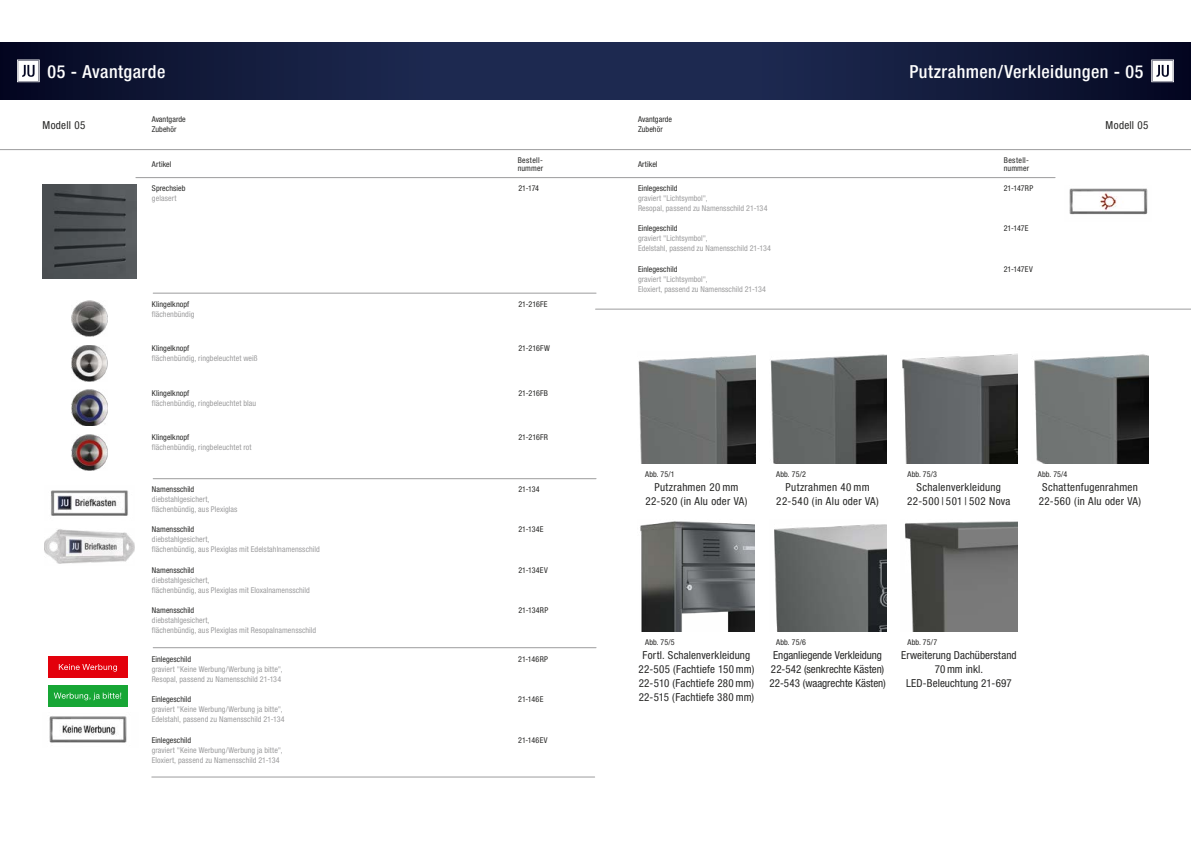
<style>
.page{position:relative;width:1191px;height:842px;background:#fff}
.page>*{position:absolute;margin:0;border:0;box-sizing:border-box;transform-origin:0 0}
.t1{font:500 condensed 18px "Helvetica Neue";letter-spacing:.025em;color:#fff}
.t2{font:condensed 11px/14px "Helvetica Neue";letter-spacing:.02em;color:#272726;text-align:center}
.t3{font:condensed 11px/14px "Helvetica Neue";letter-spacing:-.005em;color:#272726;text-align:center}
.t4{font:condensed 8px/10px "Helvetica Neue";letter-spacing:.005em;color:#9c9c9d}
.t5{font:condensed 8px/10px "Helvetica Neue";letter-spacing:.01em;color:#272726}
.t6{font:condensed 8px/8px "Helvetica Neue";letter-spacing:.035em;color:#272726}
</style>
<div class="page">
<div style="left:595px;top:43px;width:596px;height:56px;background:linear-gradient(to right,#22305a,#080c27)"></div>
<div style="left:0;top:43px;width:595px;height:56px;background:linear-gradient(to right,#080c26,#22305a)"></div>
<svg style="left:1151px;top:60px;width:23px;height:22px"></svg>
<svg style="left:17px;top:60px;width:23px;height:22px"></svg>
<hr style="left:136px;top:177px;width:919px;height:1px;background:#9c9c9d">
<hr style="left:153px;top:293px;width:443px;height:1px;background:#9c9c9d">
<hr style="left:153px;top:478px;width:443px;height:1px;background:#9c9c9d">
<hr style="left:153px;top:647px;width:443px;height:1px;background:#9c9c9d">
<hr style="left:152px;top:777px;width:442px;height:1px;background:#9c9c9d">
<hr style="left:0;top:149px;width:1191px;height:1px;background:#9c9c9d">
<hr style="left:595px;top:309px;width:596px;height:1px;background:#9c9c9d">
<img style="left:43px;top:185px;width:93px;height:93px">
<img style="left:71px;top:390px;width:36px;height:36px">
<img style="left:71px;top:300px;width:36px;height:37px">
<img style="left:71px;top:345px;width:36px;height:36px">
<img style="left:71px;top:434px;width:36px;height:36px">
<img style="left:51px;top:490px;width:77px;height:26px">
<img style="left:44px;top:529px;width:91px;height:35px">
<img style="left:49px;top:716px;width:78px;height:27px">
<img style="left:1069px;top:188px;width:79px;height:27px">
<img style="left:1034px;top:354px;width:114px;height:109px">
<img style="left:638px;top:355px;width:117px;height:108px">
<img style="left:770px;top:354px;width:116px;height:109px">
<img style="left:774px;top:524px;width:112px;height:107px">
<img style="left:902px;top:353px;width:115px;height:110px">
<svg style="left:48px;top:685px;width:80px;height:22px;background:#26ab42"></svg>
<svg style="left:48px;top:656px;width:80px;height:22px;background:#e40f19"></svg>
<img style="left:640px;top:521px;width:115px;height:110px">
<img style="left:905px;top:521px;width:112px;height:111px">
<h1 class="t1" style="left:47px;top:61px;width:119px">05 - Avantgarde</h1>
<h1 class="t1" style="left:909px;top:61px;width:236px">Putzrahmen/Verkleidungen - 05</h1>
<h2 class="t2" style="left:43px;top:118px;width:44px">Modell 05</h2>
<p class="t5" style="left:152px;top:115px;width:36px">Avantgarde<br>Zubehör</p>
<h2 class="t2" style="left:1105px;top:118px;width:44px">Modell 05</h2>
<p class="t5" style="left:638px;top:115px;width:36px">Avantgarde</p>
<p class="t5" style="left:638px;top:125px;width:26px">Zubehör</p>
<p class="t5" style="left:638px;top:159px;width:21px">Artikel</p>
<p class="t6" style="left:1003px;top:156px;width:27px">Bestell&shy;nummer</p>
<p class="t5" style="left:152px;top:159px;width:21px">Artikel</p>
<p class="t6" style="left:518px;top:156px;width:27px">Bestell&shy;nummer</p>
<p class="t5" style="left:152px;top:183px;width:35px">Sprechsieb</p>
<p class="t4" style="left:152px;top:193px;width:26px">gelasert</p>
<p class="t5" style="left:518px;top:183px;width:22px">21-174</p>
<p class="t5" style="left:638px;top:183px;width:41px">Einlegeschild</p>
<p class="t4" style="left:638px;top:193px;width:131px">graviert "Lichtsymbol",<br>Resopal, passend zu Namensschild 21-134</p>
<p class="t5" style="left:1003px;top:183px;width:31px">21-147RP</p>
<p class="t5" style="left:638px;top:224px;width:41px">Einlegeschild</p>
<p class="t4" style="left:638px;top:234px;width:134px">graviert "Lichtsymbol",<br>Edelstahl, passend zu Namensschild 21-134</p>
<p class="t5" style="left:1003px;top:224px;width:26px">21-147E</p>
<p class="t5" style="left:638px;top:264px;width:41px">Einlegeschild</p>
<p class="t4" style="left:638px;top:274px;width:130px">graviert "Lichtsymbol",<br>Eloxiert, passend zu Namensschild 21-134</p>
<p class="t5" style="left:1003px;top:264px;width:31px">21-147EV</p>
<p class="t5" style="left:152px;top:299px;width:39px">Klingelknopf</p>
<p class="t4" style="left:152px;top:309px;width:44px">flächenbündig</p>
<p class="t5" style="left:518px;top:299px;width:31px">21-216FE</p>
<p class="t5" style="left:152px;top:343px;width:39px">Klingelknopf</p>
<p class="t4" style="left:152px;top:353px;width:107px">flächenbündig, ringbeleuchtet weiß</p>
<p class="t5" style="left:518px;top:343px;width:33px">21-216FW</p>
<p class="t5" style="left:152px;top:388px;width:39px">Klingelknopf</p>
<p class="t4" style="left:152px;top:398px;width:106px">flächenbündig, ringbeleuchtet blau</p>
<p class="t5" style="left:518px;top:388px;width:31px">21-216FB</p>
<p class="t5" style="left:152px;top:433px;width:39px">Klingelknopf</p>
<p class="t4" style="left:152px;top:443px;width:101px">flächenbündig, ringbeleuchtet rot</p>
<p class="t5" style="left:518px;top:433px;width:31px">21-216FR</p>
<p class="t5" style="left:152px;top:484px;width:44px">Namensschild</p>
<p class="t4" style="left:152px;top:494px;width:87px">diebstahlgesichert, flächenbündig, aus Plexiglas</p>
<p class="t5" style="left:518px;top:484px;width:23px">21-134</p>
<p class="t5" style="left:645px;top:469px;width:31px">Abb. 75/1</p>
<p class="t5" style="left:776px;top:469px;width:31px">Abb. 75/2</p>
<p class="t5" style="left:907px;top:469px;width:31px">Abb. 75/3</p>
<h2 class="t2" style="left:645px;top:480px;width:104px">Putzrahmen 20 mm<br>22-520 (in Alu oder VA)</h2>
<h2 class="t2" style="left:776px;top:480px;width:104px">Putzrahmen 40 mm<br>22-540 (in Alu oder VA)</h2>
<h2 class="t2" style="left:907px;top:480px;width:105px">Schalenverkleidung<br>22-500 | 501 | 502 Nova</h2>
<p class="t5" style="left:1037px;top:469px;width:31px">Abb. 75/4</p>
<h2 class="t2" style="left:1038px;top:480px;width:104px">Schattenfugenrahmen<br>22-560 (in Alu oder VA)</h2>
<p class="t5" style="left:152px;top:524px;width:44px">Namensschild</p>
<p class="t4" style="left:152px;top:534px;width:169px">diebstahlgesichert,<br>flächenbündig, aus Plexiglas mit Edelstahlnamensschild</p>
<p class="t5" style="left:518px;top:524px;width:27px">21-134E</p>
<p class="t5" style="left:152px;top:565px;width:44px">Namensschild</p>
<p class="t4" style="left:152px;top:575px;width:159px">diebstahlgesichert,<br>flächenbündig, aus Plexiglas mit Eloxalnamensschild</p>
<p class="t5" style="left:518px;top:565px;width:31px">21-134EV</p>
<p class="t5" style="left:152px;top:605px;width:44px">Namensschild</p>
<p class="t4" style="left:152px;top:615px;width:166px">diebstahlgesichert,<br>flächenbündig, aus Plexiglas mit Resopalnamensschild</p>
<p class="t5" style="left:518px;top:605px;width:31px">21-134RP</p>
<p class="t5" style="left:152px;top:654px;width:41px">Einlegeschild</p>
<p class="t4" style="left:152px;top:664px;width:132px">graviert "Keine Werbung/Werbung ja bitte",<br>Resopal, passend zu Namensschild 21-134</p>
<p class="t5" style="left:152px;top:694px;width:41px">Einlegeschild</p>
<p class="t4" style="left:152px;top:704px;width:134px">graviert "Keine Werbung/Werbung ja bitte",<br>Edelstahl, passend zu Namensschild 21-134</p>
<p class="t5" style="left:518px;top:654px;width:31px">21-146RP</p>
<p class="t5" style="left:518px;top:694px;width:27px">21-146E</p>
<p class="t5" style="left:645px;top:637px;width:31px">Abb. 75/5</p>
<p class="t5" style="left:776px;top:637px;width:31px">Abb. 75/6</p>
<p class="t5" style="left:907px;top:637px;width:31px">Abb. 75/7</p>
<h2 class="t2" style="left:901px;top:648px;width:117px">Erweiterung Dachüberstand<br>70 mm inkl.<br>LED-Beleuchtung 21-697</h2>
<h2 class="t2" style="left:638px;top:648px;width:117px">Fortl. Schalenverkleidung<br>22-505 (Fachtiefe 150 mm)<br>22-510 (Fachtiefe 280 mm)<br>22-515 (Fachtiefe 380 mm)</h2>
<h2 class="t3" style="left:769px;top:648px;width:118px">Enganliegende Verkleidung<br>22-542 (senkrechte Kästen)<br>22-543 (waagrechte Kästen)</h2>
<p class="t5" style="left:152px;top:735px;width:41px">Einlegeschild</p>
<p class="t4" style="left:152px;top:745px;width:132px">graviert "Keine Werbung/Werbung ja bitte",<br>Eloxiert, passend zu Namensschild 21-134</p>
<p class="t5" style="left:518px;top:735px;width:31px">21-146EV</p>
</div>
